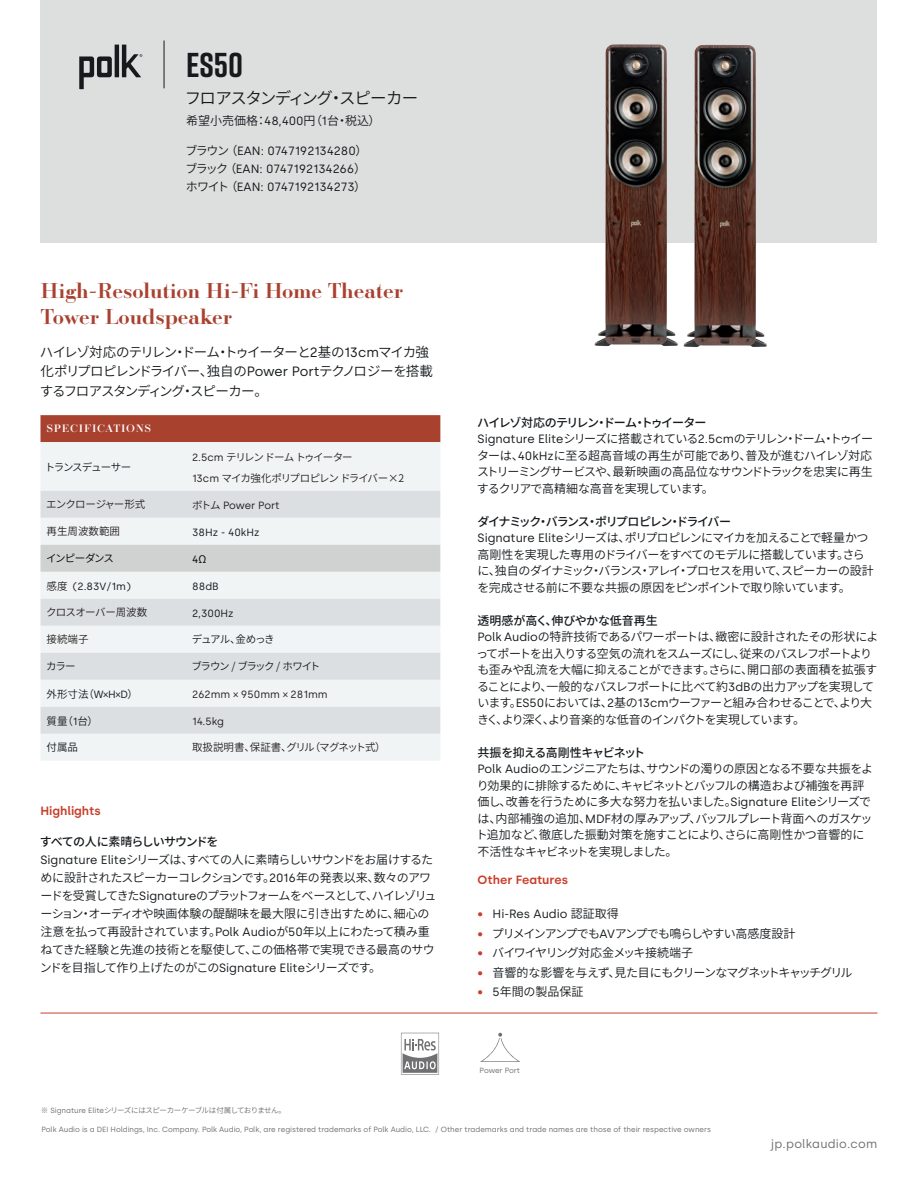
<style>
.page{position:relative;width:918px;height:1188px;background:#fff}
.page>*{position:absolute;margin:0;border:0;box-sizing:border-box;transform-origin:0 0}
.t1{font:700 34.5px "Rift";color:#161a1d}
.t2{font:500 21px/25.5px "Ratio Modern";letter-spacing:-.005em;color:#a9412f}
.t3{font:16.5px "Source Han Sans JP";letter-spacing:-.085em;color:#161a1d}
.t4{font:13.5px/19.5px "Source Han Sans JP";letter-spacing:-.085em;color:#161a1d}
.t5{font:12px/16.5px "Source Han Sans JP";letter-spacing:-.06em;color:#161a1d}
.t6{font:12px/18px "Silka";color:#161a1d}
.t7{font:12px "Source Han Sans JP";color:#161a1d}
.t8{font:12px "Source Han Sans JP";letter-spacing:-.08em;color:#161a1d}
.t9{font:600 12px "Silka";color:#c83f2b}
.t10{font:12px "Silka";letter-spacing:.025em;color:#706f71}
.t11{font:10.5px "Source Han Sans JP";letter-spacing:-.06em;color:#231f20}
.t12{font:10.5px "Source Han Sans JP";letter-spacing:-.11em;color:#161a1d}
.t13{font:10.5px/21.6px "Source Han Sans JP";letter-spacing:-.1em;color:#231f20}
.t14{font:10.5px "Silka";color:#231f20}
.t15{font:10.5px "Silka";color:#161a1d}
.t16{font:500 10.5px "Ratio Modern";letter-spacing:.07em;color:#fff}
.t17{font:10.5px "Source Han Sans JP";letter-spacing:-.13em;color:#161a1d}
.t18{font:10.5px "Source Han Sans JP";color:#231f20}
.t19{font:10.5px "Source Han Sans JP";letter-spacing:-.105em;color:#000001}
.t20{font:10.5px "Silka";color:#000001}
.t21{font:7.5px "Silka";color:#706f71}
.t22{font:7.5px "Source Han Sans JP";letter-spacing:-.07em;color:#706f71}
.s1{font-family:"Silka"}
.s2{font-family:"Source Han Sans JP"}
.s3{font-family:"Source Han Sans JP";color:#231f20}
.s4{font-weight:500}
.s5{color:#c83f2b}
.s6{font-family:"Silka";color:#c83f2b}
</style>
<div class="page">
<div style="left:40px;top:0;width:838px;height:243px;background:#dddfdf"></div>
<svg style="left:79px;top:45px;width:63px;height:44px"></svg>
<hr style="left:164px;top:40px;width:1px;height:48px;background:#161a1d">
<img style="left:594px;top:44px;width:80px;height:302px">
<hr style="left:40px;top:1013px;width:838px;height:1px;background:#c83f2b">
<svg style="left:401px;top:1033px;width:38px;height:42px"></svg>
<svg style="left:480px;top:1033px;width:41px;height:29px"></svg>
<div style="left:40px;top:415px;width:400px;height:27px;background:#a9412f"></div>
<div style="left:40px;top:442px;width:400px;height:319px;background:#f1f4f5"></div>
<svg style="left:40px;top:491px;width:400px;height:243px;fill:#ebeded"></svg>
<div style="left:40px;top:545px;width:400px;height:27px;background:#d0d1d1"></div>
<img style="left:674px;top:44px;width:93px;height:303px">
<h1 class="t1" style="left:186px;top:41px;width:58px">ES50</h1>
<h3 class="t3" style="left:185px;top:89px;width:235px">フロアスタンディング・スピーカー</h3>
<p class="t7" style="left:186px;top:114px;width:196px">希望小売価格：<span class="s1">48,400</span>円（<span class="s1">1</span>台・税込）</p>
<p class="t6" style="left:185px;top:142px;width:184px"><span class="s2">ブラウン （</span>EAN: 0747192134280<span class="s2">）ブラック （</span>EAN: 0747192134266<span class="s2">）ホワイト （</span>EAN: 0747192134273<span class="s2">）</span></p>
<h2 class="t2" style="left:40px;top:277px;width:364px">High-Resolution Hi-Fi Home Theater<br>Tower Loudspeaker</h2>
<p class="t4" style="left:40px;top:343px;width:395px">ハイレゾ対応のテリレン・ドーム・トゥイーターと<span class="s1">2</span>基の<span class="s1">13cm</span>マイカ強化ポリプロピレンドライバー、独自の<span class="s1">Power Port</span>テクノロジーを搭載するフロアスタンディング・スピーカー。</p>
<p class="t16" style="left:46px;top:421px;width:106px">SPECIFICATIONS</p>
<p class="t12" style="left:45px;top:461px;width:88px">トランスデューサー</p>
<p class="t13" style="left:192px;top:446px;width:214px"><span class="s1">2.5cm</span> テリレン ドームトゥイーター<br><span class="s1">13cm</span> マイカ強化ポリプロピレンドライバー×2</p>
<p class="t11" style="left:46px;top:499px;width:101px">エンクロージャー形式</p>
<p class="t14" style="left:192px;top:499px;width:89px"><span class="s2">ボトム</span> Power Port</p>
<p class="t18" style="left:46px;top:526px;width:75px">再生周波数範囲</p>
<p class="t15" style="left:192px;top:526px;width:69px">38Hz - 40kHz</p>
<p class="t19" style="left:46px;top:553px;width:69px">インピーダンス</p>
<p class="t20" style="left:192px;top:553px;width:16px">4<span class="s2">Ω</span></p>
<p class="t15" style="left:46px;top:580px;width:86px"><span class="s3">感度</span> (2.83V/1m)</p>
<p class="t15" style="left:192px;top:580px;width:28px">88dB</p>
<p class="t11" style="left:46px;top:607px;width:103px">クロスオーバー周波数</p>
<p class="t15" style="left:192px;top:607px;width:43px">2,300Hz</p>
<p class="t11" style="left:46px;top:634px;width:43px">接続端子</p>
<p class="t12" style="left:192px;top:634px;width:84px">デュアル、金めっき</p>
<p class="t12" style="left:46px;top:661px;width:31px">カラー</p>
<p class="t17" style="left:192px;top:661px;width:130px">ブラウン / ブラック / ホワイト</p>
<p class="t12" style="left:46px;top:688px;width:93px">外形寸法（<span class="s1">W×H×D</span>）</p>
<p class="t14" style="left:192px;top:688px;width:137px">262mm × 950mm × 281mm</p>
<p class="t12" style="left:46px;top:715px;width:53px">質量（<span class="s1">1</span>台）</p>
<p class="t14" style="left:192px;top:715px;width:33px">14.5kg</p>
<p class="t12" style="left:46px;top:742px;width:33px">付属品</p>
<p class="t11" style="left:192px;top:742px;width:195px">取扱説明書、保証書、グリル（マグネット式）</p>
<p class="t9" style="left:40px;top:803px;width:62px">Highlights</p>
<p class="t5" style="left:40px;top:832px;width:398px;line-height:18px"><span class="s4">すべての人に素晴らしいサウンドを<br></span><span class="s1">Signature Elite</span>シリーズは、すべての人に素晴らしいサウンドをお届けするために設計されたスピーカーコレクションです。<span class="s1">2016</span>年の発表以来、数々のアワードを受賞してきた<span class="s1">Signature</span>のプラットフォームをベースとして、ハイレゾリューション・オーディオや映画体験の醍醐味を最大限に引き出すために、細心の注意を払って再設計されています。<span class="s1">Polk Audio</span>が<span class="s1">50</span>年以上にわたって積み重ねてきた経験と先進の技術とを駆使して、この価格帯で実現できる最高のサウンドを目指して作り上げたのがこの<span class="s1">Signature Elite</span>シリーズです。</p>
<p class="t5" style="left:477px;top:414px;width:398px"><span class="s4">ハイレゾ対応のテリレン・ドーム・トゥイーター<br></span><span class="s1">Signature Elite</span>シリーズに搭載されている<span class="s1">2.5cm</span>のテリレン・ドーム・トゥイーターは、<span class="s1">40kHz</span>に至る超高音域の再生が可能であり、普及が進むハイレゾ対応ストリーミングサービスや、最新映画の高品位なサウンドトラックを忠実に再生するクリアで高精細な高音を実現しています。</p>
<p class="t5" style="left:477px;top:513px;width:398px"><span class="s4">ダイナミック・バランス・ポリプロピレン・ドライバー<br></span><span class="s1">Signature Elite</span>シリーズは、ポリプロピレンにマイカを加えることで軽量かつ高剛性を実現した専用のドライバーをすべてのモデルに搭載しています。さらに、独自のダイナミック・バランス・アレイ・プロセスを用いて、スピーカーの設計を完成させる前に不要な共振の原因をピンポイントで取り除いています。</p>
<p class="t5" style="left:476px;top:612px;width:404px"><span class="s4">透明感が高く、伸びやかな低音再生<br></span><span class="s1">Polk Audio</span>の特許技術であるパワーポートは、緻密に設計されたその形状によってポートを出入りする空気の流れをスムーズにし、従来のバスレフポートよりも歪みや乱流を大幅に抑えることができます。さらに、開口部の表面積を拡張することにより、一般的なバスレフポートに比べて約<span class="s1">3dB</span>の出力アップを実現しています。<span class="s1">ES50</span>においては、<span class="s1">2</span>基の<span class="s1">13cm</span>ウーファーと組み合わせることで、より大きく、より深く、より音楽的な低音のインパクトを実現しています。</p>
<p class="t5" style="left:476px;top:744px;width:399px"><span class="s4">共振を抑える高剛性キャビネット<br></span><span class="s1">Polk Audio</span>のエンジニアたちは、サウンドの濁りの原因となる不要な共振をより効果的に排除するために、キャビネットとバッフルの構造および補強を再評価し、改善を行うために多大な努力を払いました。<span class="s1">Signature Elite</span>シリーズでは、内部補強の追加、<span class="s1">MDF</span>材の厚みアップ、バッフルプレート背面へのガスケット追加など、徹底した振動対策を施すことにより、さらに高剛性かつ音響的に不活性なキャビネットを実現しました。</p>
<p class="t9" style="left:478px;top:873px;width:92px">Other Features</p>
<p class="t6" style="left:478px;top:905px;width:143px"><span class="s5">•</span> Hi-Res Audio <span class="s2">認証取得</span></p>
<p class="t8" style="left:478px;top:927px;width:319px"><span class="s6">•</span> プリメインアンプでも<span class="s1">AV</span>アンプでも鳴らしやすい高感度設計</p>
<p class="t5" style="left:478px;top:945px;width:217px"><span class="s6">•</span> バイワイヤリング対応金メッキ接続端子</p>
<p class="t5" style="left:478px;top:964px;width:376px"><span class="s6">•</span> 音響的な影響を与えず、見た目にもクリーンなマグネットキャッチグリル</p>
<p class="t7" style="left:478px;top:985px;width:107px"><span class="s6">•</span> <span class="s1">5</span>年間の製品保証</p>
<p class="t21" style="left:480px;top:1066px;width:42px">Power Port</p>
<p class="t22" style="left:41px;top:1106px;width:247px">※ <span class="s1">Signature Elite</span>シリーズにはスピーカーケーブルは付属しておりません。</p>
<p class="t21" style="left:42px;top:1125px;width:671px">Polk Audio is a DEI Holdings, Inc. Company. Polk Audio, Polk, are registered trademarks of Polk Audio, LLC. / Other trademarks and trade names are those of their respective owners</p>
<p class="t10" style="left:770px;top:1136px;width:109px">jp.polkaudio.com</p>
</div>
